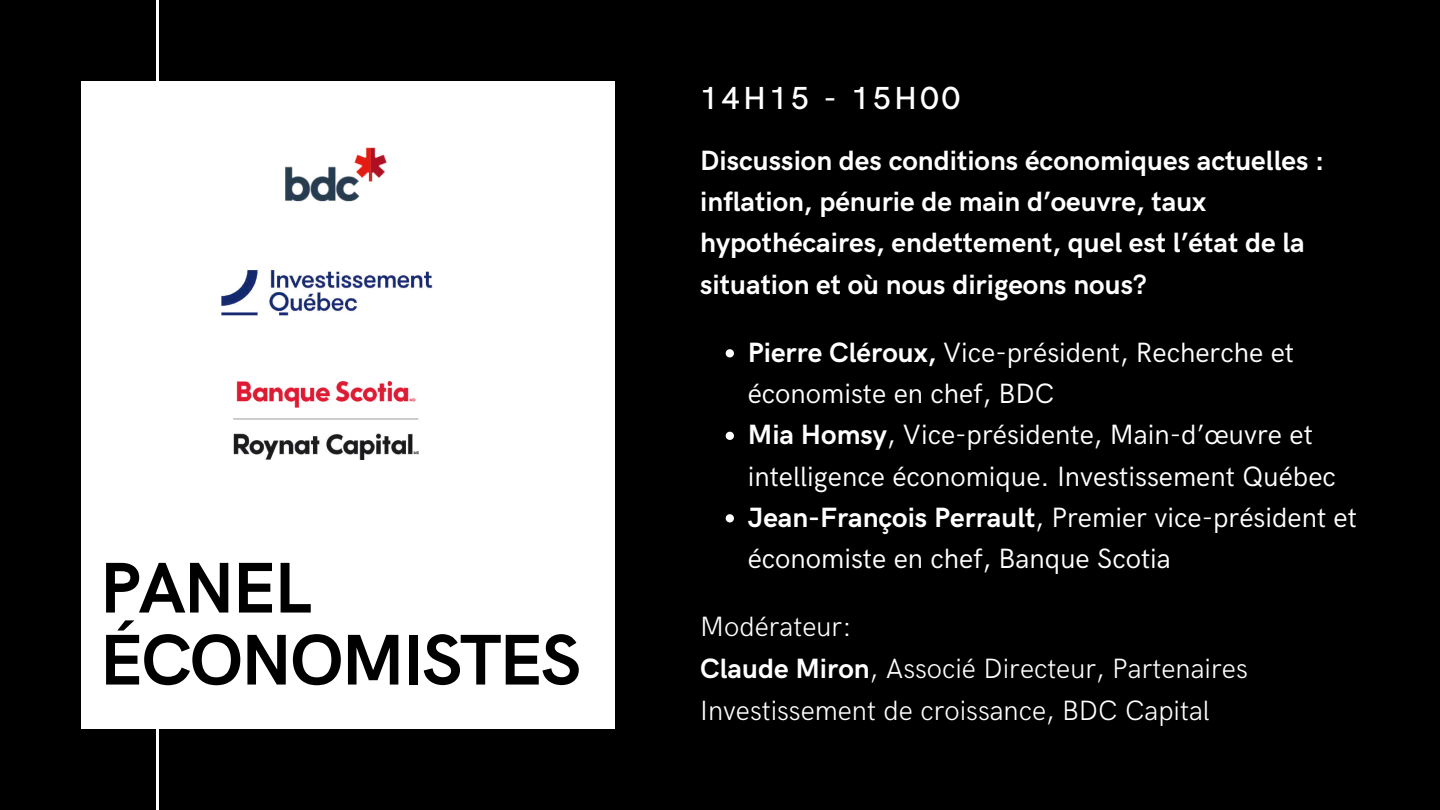
<style>
.page{position:relative;width:1440px;height:810px;background:#000}
.page>*{position:absolute;margin:0;border:0;box-sizing:border-box;transform-origin:0 0}
.t1{font:700 72px/72px "HK Grotesk";letter-spacing:-.03em;color:#000}
.t2{font:500 32px "HK Grotesk";letter-spacing:.1em;color:#fff}
.t3{font:28px/41.2px "HK Grotesk";color:#fff}
.t4{font:700 28px/41.2px "HK Grotesk";color:#fff}
.t5{font:300 28px/41.6px "HK Grotesk";color:#fff}
.s1{font-weight:700}
</style>
<div class="page">
<hr style="left:156px;top:0;width:3px;height:810px;background:#fff">
<div style="left:81px;top:81px;width:534px;height:648px;background:#fff"></div>
<img style="left:221px;top:270px;width:212px;height:46px">
<img style="left:285px;top:147px;width:102px;height:55px">
<img style="left:233px;top:381px;width:186px;height:78px">
<svg style="left:726px;top:349px;width:8px;height:8px"></svg>
<svg style="left:726px;top:432px;width:8px;height:8px"></svg>
<svg style="left:726px;top:514px;width:8px;height:8px"></svg>
<h1 class="t1" style="left:100px;top:555px;width:483px">PANEL<br>ÉCONOMISTES</h1>
<p class="t2" style="left:700px;top:81px;width:262px">14H15 - 15H00</p>
<p class="t4" style="left:700px;top:141px;width:626px">Discussion des conditions économiques actuelles : inflation, pénurie de main d’oeuvre, taux hypothécaires, endettement, quel est l’état de la situation et où nous dirigeons nous?</p>
<p class="t3" style="left:748px;top:333px;width:611px"><span class="s1">Pierre Cléroux,</span> Vice-président, Recherche et économiste en chef, BDC<br><span class="s1">Mia Homsy</span>, Vice-présidente, Main-d’œuvre et intelligence économique. Investissement Québec <span class="s1">Jean-François Perrault</span>, Premier vice-président et économiste en chef, Banque Scotia</p>
<p class="t5" style="left:700px;top:607px;width:549px">Modérateur:<br><span class="s1">Claude Miron</span>, Associé Directeur, Partenaires<br>Investissement de croissance, BDC Capital</p>
</div>
